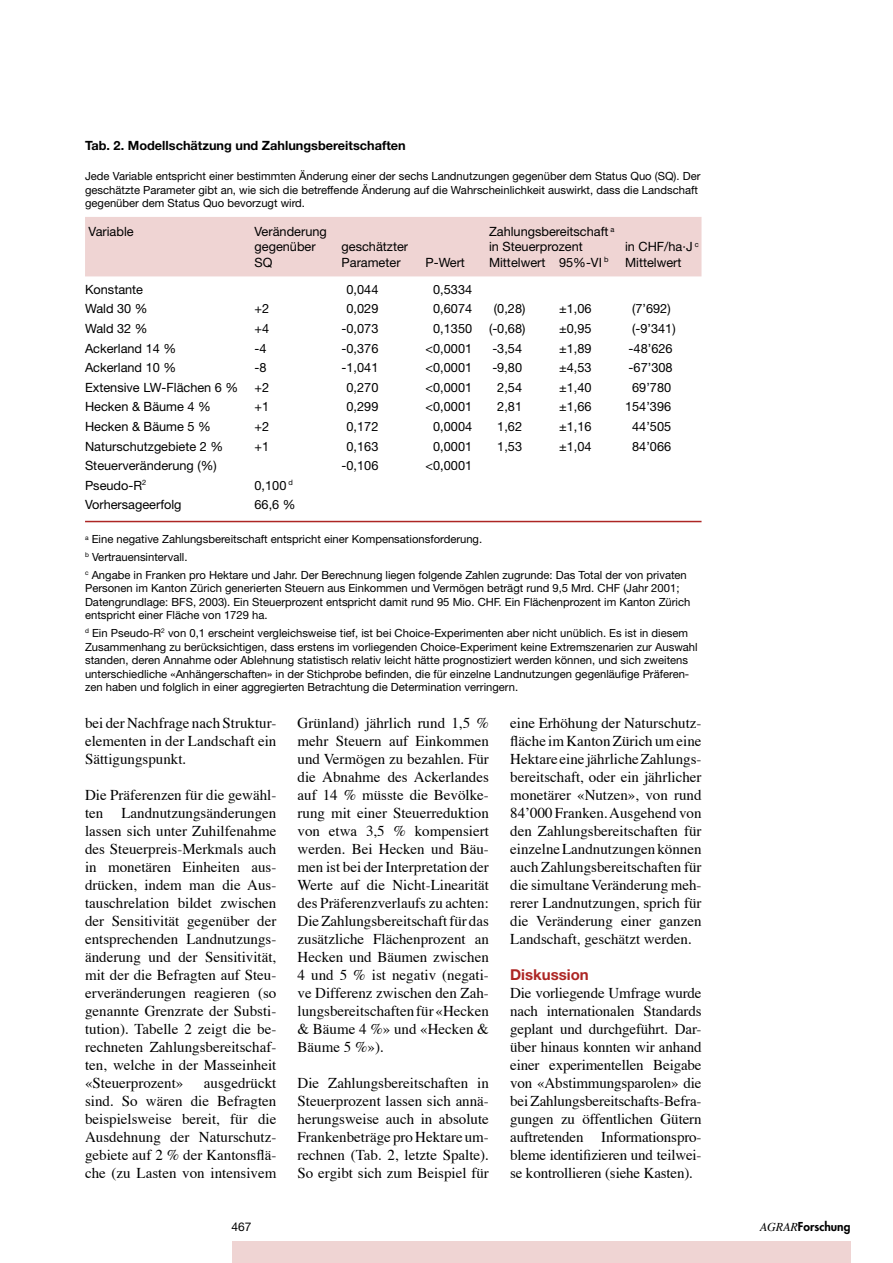
<style>
.page{position:relative;width:893px;height:1263px;background:#fff}
.page>*{position:absolute;margin:0;border:0;box-sizing:border-box;transform-origin:0 0}
.Texte{font:15px/18px "Times";color:#000;text-align:justify}
.Titre_texte{font:700 15px "Helvetica Neue";color:#ad2624}
.Tab{font:12.75px "Helvetica Neue";color:#000}
.Tab_titre{font:700 12.75px "Helvetica Neue";color:#000}
.t1{font:800 12px "Futura";color:#000}
.t2{font:12px "Helvetica Neue";color:#000}
.Tab-2{font:11.25px/13.5px "Helvetica Neue";color:#000}
.s1{color:#fff}
.s2{font-family:"Times";font-weight:400;font-style:italic}
</style>
<div class="page">
<div style="left:232px;top:1242px;width:618px;height:21px;background:#efd4d3"></div>
<div style="left:86px;top:218px;width:615px;height:58px;background:#efd4d3"></div>
<div style="left:85px;top:217px;width:616px;height:59px;border:2px solid #efd4d3"></div>
<hr style="left:85px;top:521px;width:616px;height:1px;background:#ad2624">
<p class="Tab_titre" style="left:85px;top:137px;width:322px">Tab. 2. Modellschätzung und Zahlungsbereitschaften</p>
<p class="Tab-2" style="left:85px;top:169px;width:617px">Jede Variable entspricht einer bestimmten Änderung einer der sechs Landnutzungen gegenüber dem Status Quo (SQ). Der geschätzte Parameter gibt an, wie sich die betreffende Änderung auf die Wahrscheinlichkeit auswirkt, dass die Landschaft gegenüber dem Status Quo bevorzugt wird.</p>
<p class="Tab" style="left:89px;top:224px;width:47px">Variable</p>
<p class="Tab" style="left:255px;top:224px;width:74px">Veränderung</p>
<p class="Tab" style="left:489px;top:224px;width:127px">Zahlungsbereitschaft <sup>a</sup></p>
<p class="Tab" style="left:255px;top:239px;width:63px">gegenüber</p>
<p class="Tab" style="left:342px;top:239px;width:68px">geschätzter</p>
<p class="Tab" style="left:489px;top:239px;width:95px">in Steuerprozent</p>
<p class="Tab" style="left:625px;top:239px;width:75px">in CHF/ha·J <sup>c</sup></p>
<p class="Tab" style="left:255px;top:254px;width:19px">SQ</p>
<p class="Tab" style="left:342px;top:254px;width:61px">Parameter</p>
<p class="Tab" style="left:426px;top:254px;width:41px">P-Wert</p>
<p class="Tab" style="left:489px;top:254px;width:121px">Mittelwert 95%-VI <sup>b</sup></p>
<p class="Tab" style="left:625px;top:254px;width:58px">Mittelwert</p>
<p class="Tab" style="left:85px;top:282px;width:60px">Konstante</p>
<p class="Tab" style="left:342px;top:282px;width:38px"><span class="s1">-</span>0,044</p>
<p class="Tab" style="left:426px;top:282px;width:48px"><span class="s1">&lt;</span>0,5334</p>
<p class="Tab" style="left:85px;top:301px;width:64px">Wald 30 %</p>
<p class="Tab" style="left:255px;top:301px;width:16px">+2</p>
<p class="Tab" style="left:342px;top:301px;width:38px"><span class="s1">-</span>0,029</p>
<p class="Tab" style="left:426px;top:301px;width:48px"><span class="s1">&lt;</span>0,6074</p>
<p class="Tab" style="left:489px;top:301px;width:38px"><span class="s1">-</span>(0,28)</p>
<p class="Tab" style="left:559px;top:301px;width:34px">±1,06</p>
<p class="Tab" style="left:632px;top:301px;width:40px">(7’692)</p>
<p class="Tab" style="left:85px;top:321px;width:64px">Wald 32 %</p>
<p class="Tab" style="left:255px;top:321px;width:16px">+4</p>
<p class="Tab" style="left:342px;top:321px;width:38px">-0,073</p>
<p class="Tab" style="left:426px;top:321px;width:48px"><span class="s1">&lt;</span>0,1350</p>
<p class="Tab" style="left:489px;top:321px;width:38px">(-0,68)</p>
<p class="Tab" style="left:559px;top:321px;width:34px">±0,95</p>
<p class="Tab" style="left:632px;top:321px;width:45px">(-9’341)</p>
<p class="Tab" style="left:85px;top:340px;width:93px">Ackerland 14 %</p>
<p class="Tab" style="left:255px;top:340px;width:14px">-4</p>
<p class="Tab" style="left:342px;top:340px;width:38px">-0,376</p>
<p class="Tab" style="left:426px;top:340px;width:48px">&lt;0,0001</p>
<p class="Tab" style="left:489px;top:340px;width:35px"><span class="s1">(</span>-3,54</p>
<p class="Tab" style="left:559px;top:340px;width:34px">±1,89</p>
<p class="Tab" style="left:629px;top:340px;width:45px">-48’626</p>
<p class="Tab" style="left:85px;top:360px;width:93px">Ackerland 10 %</p>
<p class="Tab" style="left:255px;top:360px;width:14px">-8</p>
<p class="Tab" style="left:342px;top:360px;width:38px">-1,041</p>
<p class="Tab" style="left:426px;top:360px;width:48px">&lt;0,0001</p>
<p class="Tab" style="left:489px;top:360px;width:35px"><span class="s1">(</span>-9,80</p>
<p class="Tab" style="left:559px;top:360px;width:34px">±4,53</p>
<p class="Tab" style="left:629px;top:360px;width:45px">-67’308</p>
<p class="Tab" style="left:85px;top:380px;width:155px">Extensive LW-Flächen 6 %</p>
<p class="Tab" style="left:255px;top:380px;width:16px">+2</p>
<p class="Tab" style="left:342px;top:380px;width:38px"><span class="s1">-</span>0,270</p>
<p class="Tab" style="left:426px;top:380px;width:48px">&lt;0,0001</p>
<p class="Tab" style="left:489px;top:380px;width:35px"><span class="s1">(-</span>2,54</p>
<p class="Tab" style="left:559px;top:380px;width:34px">±1,40</p>
<p class="Tab" style="left:632px;top:380px;width:40px">69’780</p>
<p class="Tab" style="left:85px;top:399px;width:127px">Hecken &amp; Bäume 4 %</p>
<p class="Tab" style="left:255px;top:399px;width:16px">+1</p>
<p class="Tab" style="left:342px;top:399px;width:38px"><span class="s1">-</span>0,299</p>
<p class="Tab" style="left:426px;top:399px;width:48px">&lt;0,0001</p>
<p class="Tab" style="left:489px;top:399px;width:35px"><span class="s1">(-</span>2,81</p>
<p class="Tab" style="left:559px;top:399px;width:34px">±1,66</p>
<p class="Tab" style="left:625px;top:399px;width:48px">154’396</p>
<p class="Tab" style="left:85px;top:419px;width:127px">Hecken &amp; Bäume 5 %</p>
<p class="Tab" style="left:255px;top:419px;width:16px">+2</p>
<p class="Tab" style="left:342px;top:419px;width:38px"><span class="s1">-</span>0,172</p>
<p class="Tab" style="left:426px;top:419px;width:48px"><span class="s1">&lt;</span>0,0004</p>
<p class="Tab" style="left:489px;top:419px;width:35px"><span class="s1">(-</span>1,62</p>
<p class="Tab" style="left:559px;top:419px;width:34px">±1,16</p>
<p class="Tab" style="left:632px;top:419px;width:40px">44’505</p>
<p class="Tab" style="left:85px;top:438px;width:140px">Naturschutzgebiete 2 %</p>
<p class="Tab" style="left:255px;top:438px;width:16px">+1</p>
<p class="Tab" style="left:342px;top:438px;width:38px"><span class="s1">-</span>0,163</p>
<p class="Tab" style="left:426px;top:438px;width:48px"><span class="s1">&lt;</span>0,0001</p>
<p class="Tab" style="left:489px;top:438px;width:35px"><span class="s1">(-</span>1,53</p>
<p class="Tab" style="left:559px;top:438px;width:34px">±1,04</p>
<p class="Tab" style="left:632px;top:438px;width:40px">84’066</p>
<p class="Tab" style="left:85px;top:458px;width:133px">Steuerveränderung (%)</p>
<p class="Tab" style="left:342px;top:458px;width:38px">-0,106</p>
<p class="Tab" style="left:426px;top:458px;width:48px">&lt;0,0001</p>
<p class="Tab" style="left:85px;top:477px;width:63px">Pseudo-R<sup>2</sup></p>
<p class="Tab" style="left:255px;top:477px;width:40px">0,100 <sup>d</sup></p>
<p class="Tab" style="left:85px;top:497px;width:98px">Vorhersageerfolg</p>
<p class="Tab" style="left:255px;top:497px;width:43px">66,6 %</p>
<p class="Tab-2" style="left:85px;top:532px;width:399px"><sup>a</sup> Eine negative Zahlungsbereitschaft entspricht einer Kompensationsforderung.</p>
<p class="Tab-2" style="left:85px;top:550px;width:104px"><sup>b</sup> Vertrauensintervall.</p>
<p class="Tab-2" style="left:85px;top:568px;width:607px"><sup>c</sup> Angabe in Franken pro Hektare und Jahr. Der Berechnung liegen folgende Zahlen zugrunde: Das Total der von privaten Personen im Kanton Zürich generierten Steuern aus Einkommen und Vermögen beträgt rund 9,5 Mrd. CHF (Jahr 2001; Datengrundlage: BFS, 2003). Ein Steuerprozent entspricht damit rund 95 Mio. CHF. Ein Flächenprozent im Kanton Zürich entspricht einer Fläche von 1729 ha.</p>
<p class="Tab-2" style="left:85px;top:626px;width:614px"><sup>d</sup> Ein Pseudo-R<sup>2</sup> von 0,1 erscheint vergleichsweise tief, ist bei Choice-Experimenten aber nicht unüblich. Es ist in diesem Zusammenhang zu berücksichtigen, dass erstens im vorliegenden Choice-Experiment keine Extremszenarien zur Auswahl standen, deren Annahme oder Ablehnung statistisch relativ leicht hätte prognostiziert werden können, und sich zweitens unterschiedliche «Anhängerschaften» in der Stichprobe befinden, die für einzelne Landnutzungen gegenläufige Präferen&shy;zen haben und folglich in einer aggregierten Betrachtung die Determination verringern.</p>
<p class="Texte" style="left:85px;top:715px;width:193px">bei der Nachfrage nach Struktur&shy;elementen in der Landschaft ein Sättigungspunkt.</p>
<p class="Texte" style="left:85px;top:787px;width:193px">Die Präferenzen für die gewähl&shy;ten Landnutzungsänderungen lassen sich unter Zuhilfenahme des Steuerpreis-Merkmals auch in monetären Einheiten aus&shy;drücken, indem man die Aus&shy;tauschrelation bildet zwischen der Sensitivität gegenüber der entsprechenden Landnutzungs&shy;änderung und der Sensitivität, mit der die Befragten auf Steu&shy;erveränderungen reagieren (so genannte Grenzrate der Substi&shy;tution). Tabelle 2 zeigt die be&shy;rechneten Zahlungsbereitschaf&shy;ten, welche in der Masseinheit «Steuerprozent»</p>
<p class="Texte" style="left:298px;top:715px;width:193px">Grünland) jährlich rund 1,5 % mehr Steuern auf Einkommen und Vermögen zu bezahlen. Für die Abnahme des Ackerlandes auf 14 % müsste die Bevölke&shy;rung mit einer Steuerreduktion von etwa 3,5 % kompensiert werden. Bei Hecken und Bäu&shy;men ist bei der Interpretation der Werte auf die Nicht-Linearität des Präferenzverlaufs zu achten:<br>Die Zahlungsbereitschaft für das zusätzliche Flächenprozent an Hecken und Bäumen zwischen 4 und 5 % ist negativ (negati&shy;ve Differenz zwischen den Zah&shy;lungsbereitschaften für «Hecken &amp; Bäume 4 %» und «Hecken &amp; Bäume 5 %»).</p>
<p class="Texte" style="left:298px;top:1075px;width:193px">Die Zahlungsbereitschaften in Steuerprozent lassen sich annä&shy;herungsweise auch in absolute Frankenbeträge pro Hektare um&shy;rechnen (Tab. 2, letzte Spalte).<br>So ergibt sich zum Beispiel für</p>
<p class="Texte" style="left:510px;top:715px;width:193px">eine Erhöhung der Naturschutz&shy;fläche im Kanton Zürich um eine Hektare eine jährliche Zahlungs&shy;bereitschaft, oder ein jährlicher monetärer «Nutzen», von rund 84ʼ000 Franken. Ausgehend von den Zahlungsbereitschaften für einzelne Landnutzungen können auch Zahlungsbereitschaften für die simultane Veränderung meh&shy;rerer Landnutzungen, sprich für die Veränderung einer ganzen Landschaft, geschätzt werden.</p>
<p class="Titre_texte" style="left:510px;top:965px;width:80px">Diskussion</p>
<p class="Texte" style="left:510px;top:985px;width:193px">Die vorliegende Umfrage wurde nach internationalen Standards geplant und durchgeführt. Dar&shy;über hinaus konnten wir anhand einer experimentellen Beigabe von «Abstimmungsparolen» die bei Zahlungsbereitschafts-Befra&shy;gungen zu öffentlichen Gütern auftretenden Informationspro&shy;bleme identifizieren und teilwei&shy;se kontrollieren (siehe Kasten).</p>
<p class="Texte" style="left:85px;top:1075px;width:193px;text-indent:119px">ausgedrückt sind. So wären die Befragten beispielsweise bereit, für die Ausdehnung der Naturschutz&shy;gebiete auf 2 % der Kantonsflä&shy;che (zu Lasten von intensivem</p>
<p class="t2" style="left:232px;top:1220px;width:22px">467</p>
<p class="t1" style="left:760px;top:1219px;width:92px"><span class="s2">AGRAR</span>Forschung</p>
</div>
